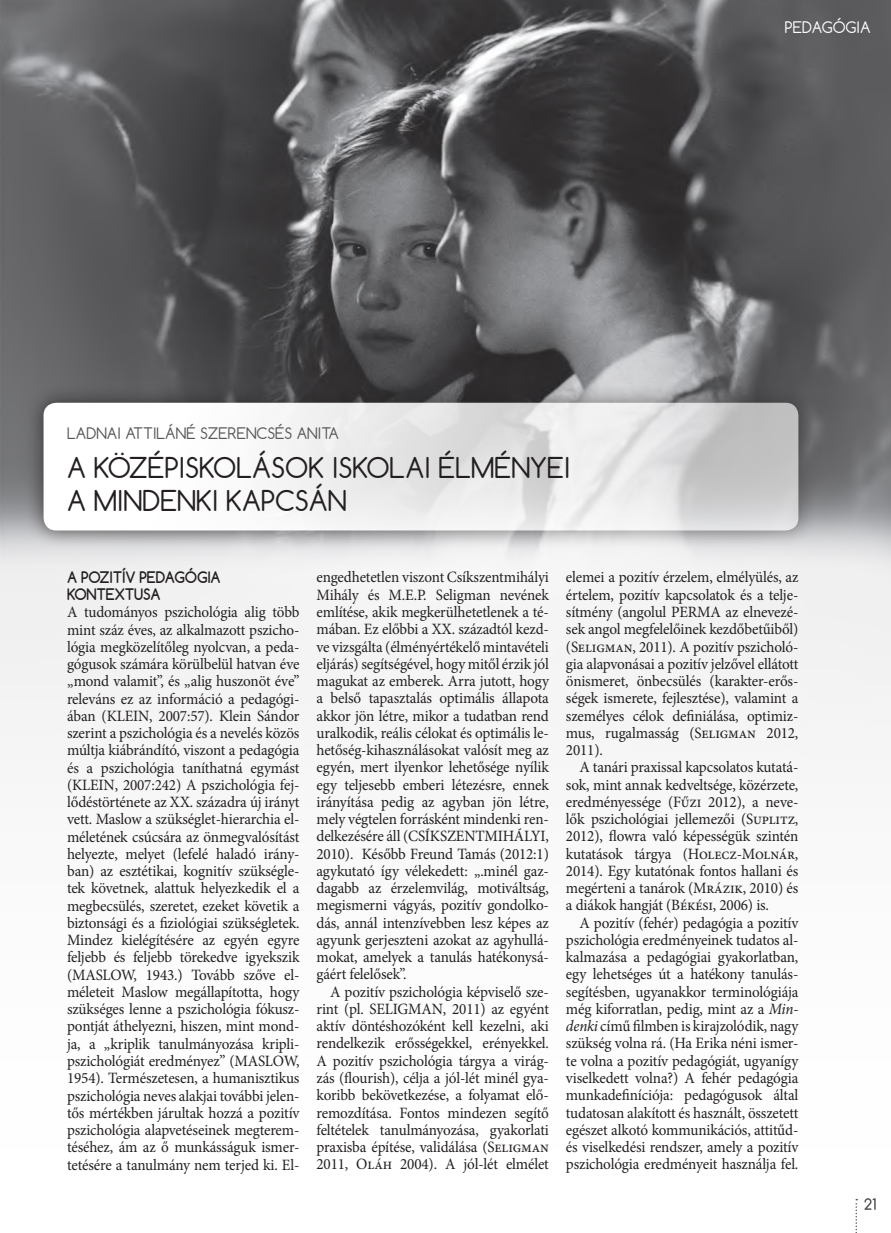
<style>
.page{position:relative;width:891px;height:1233px;background:#fff}
.page>*{position:absolute;margin:0;border:0;box-sizing:border-box;transform-origin:0 0}
.t1{font:27px/32.4px "Comfortaa";color:#231f20}
.t2{font:15.75px/17.2px "Minion Pro";letter-spacing:-.01em;color:#231f20;text-align:justify;scale:.96 1}
.t3{font:15px "Comfortaa";color:#57585a}
.t4{font:700 15px/17.2px "Comfortaa";letter-spacing:-.01em;color:#231f20;scale:.96 1}
.t5{font:15px "Comfortaa";color:#fff}
.s1{font-style:italic}
</style>
<div class="page">
<img style="left:0;top:0;width:891px;height:1210px">
<div style="left:25px;top:384px;width:792px;height:165px;background:#231f20;opacity:.75"></div>
<svg style="left:44px;top:403px;width:754px;height:127px"></svg>
<svg style="left:864px;top:1198px;width:12px;height:11px"></svg>
<svg style="left:855px;top:1198px;width:2px;height:35px"></svg>
<p class="t3" style="left:67px;top:424px;width:69px">LADNAI ATT</p>
<p class="t3" style="left:153px;top:424px;width:187px">ILÁNÉ SZERENCSÉS ANITA</p>
<h1 class="t1" style="left:67px;top:451px;width:505px">A KÖZÉPISKOLÁSOK ISKOLAI ÉLMÉNYEI<br>A MINDENKI</h1>
<h1 class="t1" style="left:226px;top:483px;width:122px">KAPCSÁN</h1>
<p class="t5" style="left:785px;top:17px;width:87px">PEDAGÓGIA</p>
<p class="t4" style="left:67px;top:568px;width:162px">A POZITÍV PEDAGÓGIA<br>KONTEXTUSA</p>
<p class="t2" style="left:67px;top:603px;width:244px">A tudományos pszichológia alig több mint száz éves, az alkalmazott pszicho&shy;lógia megközelítőleg nyolcvan, a peda&shy;gógusok számára körülbelül hatvan éve „mond valamit”, és „alig huszonöt éve” releváns ez az információ a pedagógi&shy;ában (KLEIN, 2007:57). Klein Sándor szerint a pszichológia és a nevelés közös múltja kiábrándító, viszont a pedagógia és a pszichológia taníthatná egymást (KLEIN, 2007:242) A pszichológia fej&shy;lődéstörténete az XX. századra új irányt vett. Maslow a szükséglet-hierarchia el&shy;méletének csúcsára az önmegvalósítást helyezte, melyet (lefelé haladó irány&shy;ban) az esztétikai, kognitív szükségle&shy;tek követnek, alattuk helyezkedik el a megbecsülés, szeretet, ezeket követik a biztonsági és a fiziológiai szükségletek.<br>Mindez kielégítésére az egyén egyre feljebb és feljebb törekedve igyekszik (MASLOW, 1943.) Tovább szőve el&shy;méleteit Maslow megállapította, hogy szükséges lenne a pszichológia fókusz&shy;pontját áthelyezni, hiszen, mint mond&shy;ja, a „kriplik tanulmányozása kripli&shy;pszichológiát eredményez” (MASLOW, 1954). Természetesen, a humanisztikus pszichológia neves alakjai további jelen&shy;tős mértékben járultak hozzá a pozitív pszichológia alapvetéseinek megterem&shy;téséhez, ám az ő munkásságuk ismer&shy;tetésére a tanulmány nem terjed ki. El-</p>
<p class="t2" style="left:317px;top:569px;width:244px">engedhetetlen viszont Csíkszentmihályi Mihály és M.E.P. Seligman nevének említése, akik megkerülhetetlenek a té&shy;mában. Ez előbbi a XX. századtól kezd&shy;ve vizsgálta (élményértékelő mintavételi eljárás) segítségével, hogy mitől érzik jól magukat az emberek. Arra jutott, hogy a belső tapasztalás optimális állapota akkor jön létre, mikor a tudatban rend uralkodik, reális célokat és optimális le&shy;hetőség-kihasználásokat valósít meg az egyén, mert ilyenkor lehetősége nyílik egy teljesebb emberi létezésre, ennek irányítása pedig az agyban jön létre, mely végtelen forrásként mindenki ren&shy;delkezésére áll (CSÍKSZENTMIHÁLYI, 2010). Később Freund Tamás (2012:1) agykutató így vélekedett: „.minél gaz&shy;dagabb az érzelemvilág, motiváltság, megismerni vágyás, pozitív gondolko&shy;dás, annál intenzívebben lesz képes az agyunk gerjeszteni azokat az agyhullá&shy;mokat, amelyek a tanulás hatékonysá&shy;gáért felelősek”.</p>
<p class="t2" style="left:317px;top:983px;width:244px;text-indent:14px">A pozitív pszichológia képviselő sze&shy;rint (pl. SELIGMAN, 2011) az egyént aktív döntéshozóként kell kezelni, aki rendelkezik erősségekkel, erényekkel.<br>A pozitív pszichológia tárgya a virág&shy;zás (flourish), célja a jól-lét minél gya&shy;koribb bekövetkezése, a folyamat elő&shy;remozdítása. Fontos mindezen segítő feltételek tanulmányozása, gyakorlati praxisba építése, validálása (Seligman 2011, Oláh 2004). A jól-lét elmélet</p>
<p class="t2" style="left:566px;top:569px;width:244px">elemei a pozitív érzelem, elmélyülés, az értelem, pozitív kapcsolatok és a telje&shy;sítmény (angolul PERMA az elnevezé&shy;sek angol megfelelőinek kezdőbetűiből) (Seligman, 2011). A pozitív pszicholó&shy;gia alapvonásai a pozitív jelzővel ellátott önismeret, önbecsülés (karakter-erős&shy;ségek ismerete, fejlesztése), valamint a személyes célok definiálása, optimiz&shy;mus, rugalmasság (Seligman 2012, 2011).</p>
<p class="t2" style="left:566px;top:758px;width:244px;text-indent:14px">A tanári praxissal kapcsolatos kutatá&shy;sok, mint annak kedveltsége, közérzete, eredményessége (Fűzi 2012), a neve&shy;lők pszichológiai jellemezői (Suplitz, 2012), flowra való képességük szintén kutatások tárgya (Holecz-Molnár, 2014). Egy kutatónak fontos hallani és megérteni a tanárok (Mrázik, 2010) és a diákok hangját (Békési, 2006) is.</p>
<p class="t2" style="left:566px;top:914px;width:244px;text-indent:14px">A pozitív (fehér) pedagógia a pozitív pszichológia eredményeinek tudatos al&shy;kalmazása a pedagógiai gyakorlatban, egy lehetséges út a hatékony tanulás&shy;segítésben, ugyanakkor terminológiája még kiforratlan, pedig, mint az a <span class="s1">Min&shy;denki</span> című filmben is kirajzolódik, nagy szükség volna rá. (Ha Erika néni ismer&shy;te volna a pozitív pedagógiát, ugyanígy viselkedett volna?) A fehér pedagógia munkadefiníciója: pedagógusok által tudatosan alakított és használt, összetett egészet alkotó kommunikációs, attitűd&shy;és viselkedési rendszer, amely a pozitív pszichológia eredményeit használja fel.</p>
</div>
